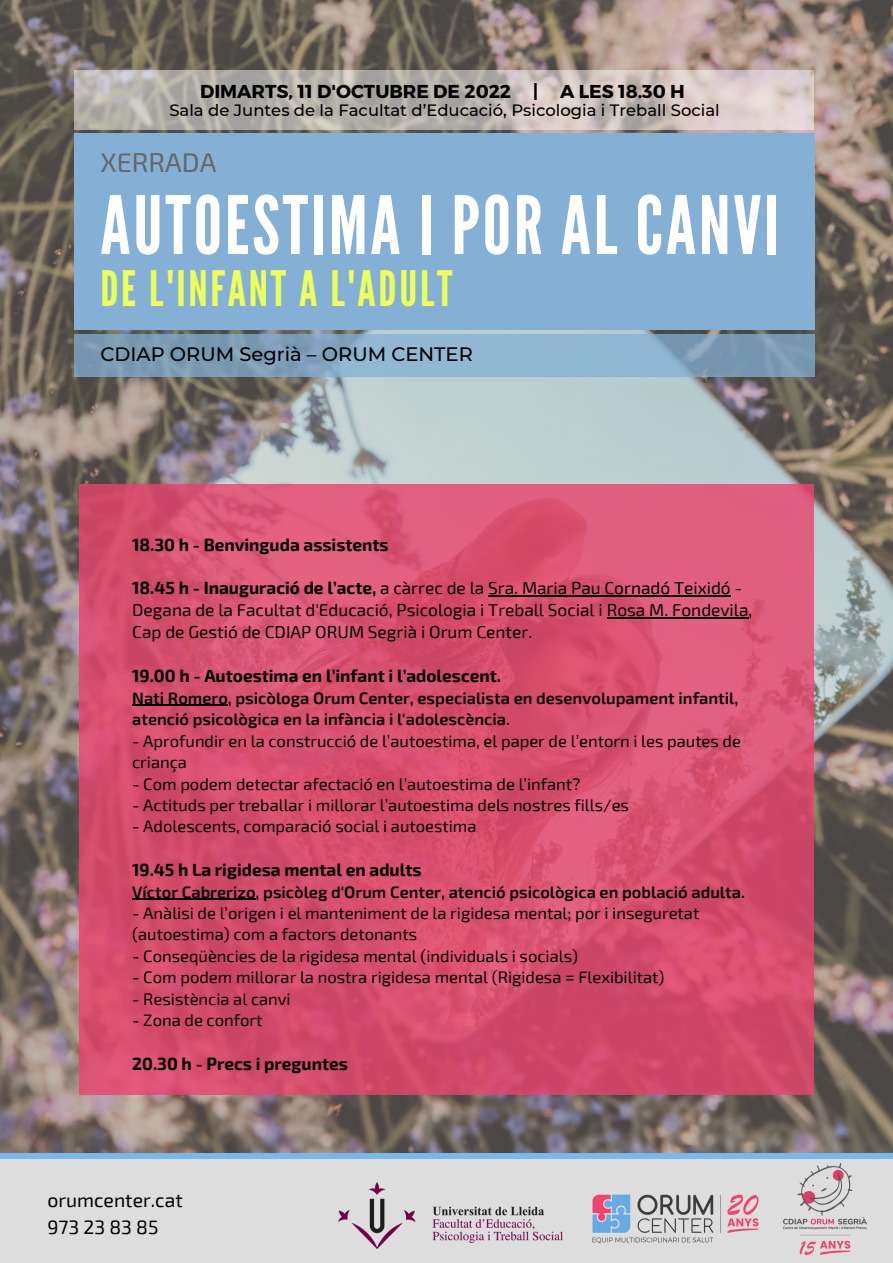
<style>
.page{position:relative;width:893px;height:1263px;background:#fff}
.page>*{position:absolute;margin:0;border:0;box-sizing:border-box;transform-origin:0 0}
.t1{font:80.25px "League Gothic";letter-spacing:.035em;color:#fff}
.t2{font:48.75px "League Gothic";letter-spacing:.055em;color:#edff5d}
.t3{font:26.92px "Exo 2";color:#666}
.t4{font:500 19.42px "Montserrat";color:#000}
.t5{font:19.35px/27px "Exo 2";color:#000}
.t6{font:700 18.67px "Montserrat";color:#000}
.t7{font:17.25px/22px "Exo 2";color:#000}
.t8{font:700 17.25px "Exo 2";color:#000}
.t9{font:16.58px/21.4px "Exo 2";color:#000}
.t10{font:600 16.58px/22px "Exo 2";color:#000}
.t11{font:500 16.42px "Montserrat";color:#000}
.s1{font-weight:700}
</style>
<div class="page">
<img style="left:0;top:0;width:893px;height:1152px">
<svg style="left:74px;top:70px;width:740px;height:59px;background:#c0b9b3"></svg>
<div style="left:0;top:1158px;width:893px;height:105px;background:#ddd"></div>
<div style="left:74px;top:133px;width:741px;height:197px;background:#83b0d4"></div>
<img style="left:339px;top:1182px;width:223px;height:66px">
<img style="left:592px;top:1194px;width:167px;height:50px">
<img style="left:783px;top:1163px;width:84px;height:92px">
<svg style="left:74px;top:334px;width:741px;height:42px;background:#84a7c1"></svg>
<svg style="left:80px;top:484px;width:734px;height:611px;background:#d75071"></svg>
<hr style="left:488px;top:595px;width:242px;height:2px;background:#000">
<hr style="left:607px;top:617px;width:141px;height:2px;background:#000">
<hr style="left:132px;top:705px;width:96px;height:1px;background:#000">
<hr style="left:132px;top:899px;width:124px;height:1px;background:#000">
<div style="left:0;top:1153px;width:893px;height:5px;background:#76b9ef"></div>
<p class="t6" style="left:200px;top:79px;width:486px">DIMARTS, 11 D'OCTUBRE DE 2022 | A LES 18.30 H</p>
<p class="t11" style="left:169px;top:100px;width:552px">Sala de Juntes de la Facultat d’Educació, Psicologia i Treball Social</p>
<h3 class="t3" style="left:100px;top:146px;width:118px">XERRADA</h3>
<h1 class="t1" style="left:100px;top:179px;width:680px">AUTOESTIMA I POR AL CANVI</h1>
<h2 class="t2" style="left:100px;top:260px;width:354px">DE L'INFANT A L'ADULT</h2>
<p class="t4" style="left:100px;top:342px;width:374px">CDIAP ORUM Segrià – ORUM CENTER</p>
<p class="t8" style="left:132px;top:534px;width:258px">18.30 h - Benvinguda assistents</p>
<p class="t7" style="left:132px;top:576px;width:622px"><span class="s1">18.45 h - Inauguració de l’acte,</span> a càrrec de la Sra. Maria Pau Cornadó Teixidó -<br>Degana de la Facultat d'Educació, Psicologia i Treball Social i Rosa M. Fondevila,<br>Cap de Gestió de CDIAP ORUM Segrià i Orum Center.</p>
<p class="t8" style="left:132px;top:665px;width:370px">19.00 h - Autoestima en l’infant i l’adolescent.</p>
<p class="t10" style="left:132px;top:686px;width:608px">Nati Romero, psicòloga Orum Center, especialista en desenvolupament infantil, atenció psicològica en la infància i l'adolescència.</p>
<p class="t9" style="left:132px;top:729px;width:610px">- Aprofundir en la construcció de l’autoestima, el paper de l’entorn i les pautes de criança</p>
<p class="t9" style="left:132px;top:772px;width:450px">- Com podem detectar afectació en l’autoestima de l’infant?</p>
<p class="t9" style="left:132px;top:794px;width:498px">- Actituds per treballar i millorar l’autoestima dels nostres fills/es</p>
<p class="t9" style="left:132px;top:815px;width:346px">- Adolescents, comparació social i autoestima</p>
<p class="t8" style="left:132px;top:859px;width:291px">19.45 h La rigidesa mental en adults</p>
<p class="t10" style="left:132px;top:880px;width:614px">Víctor Cabrerizo, psicòleg d'Orum Center, atenció psicològica en població adulta.</p>
<p class="t9" style="left:132px;top:902px;width:568px">- Anàlisi de l’origen i el manteniment de la rigidesa mental; por i inseguretat (autoestima) com a factors detonants</p>
<p class="t9" style="left:132px;top:944px;width:447px">- Conseqüències de la rigidesa mental (individuals i socials)</p>
<p class="t9" style="left:132px;top:966px;width:534px">- Com podem millorar la nostra rigidesa mental (Rigidesa = Flexibilitat)</p>
<p class="t9" style="left:132px;top:987px;width:160px">- Resistència al canvi</p>
<p class="t9" style="left:132px;top:1009px;width:132px">- Zona de confort</p>
<p class="t8" style="left:132px;top:1052px;width:217px">20.30 h - Precs i preguntes</p>
<p class="t5" style="left:47px;top:1186px;width:137px">orumcenter.cat<br>973 23 83 85</p>
</div>
